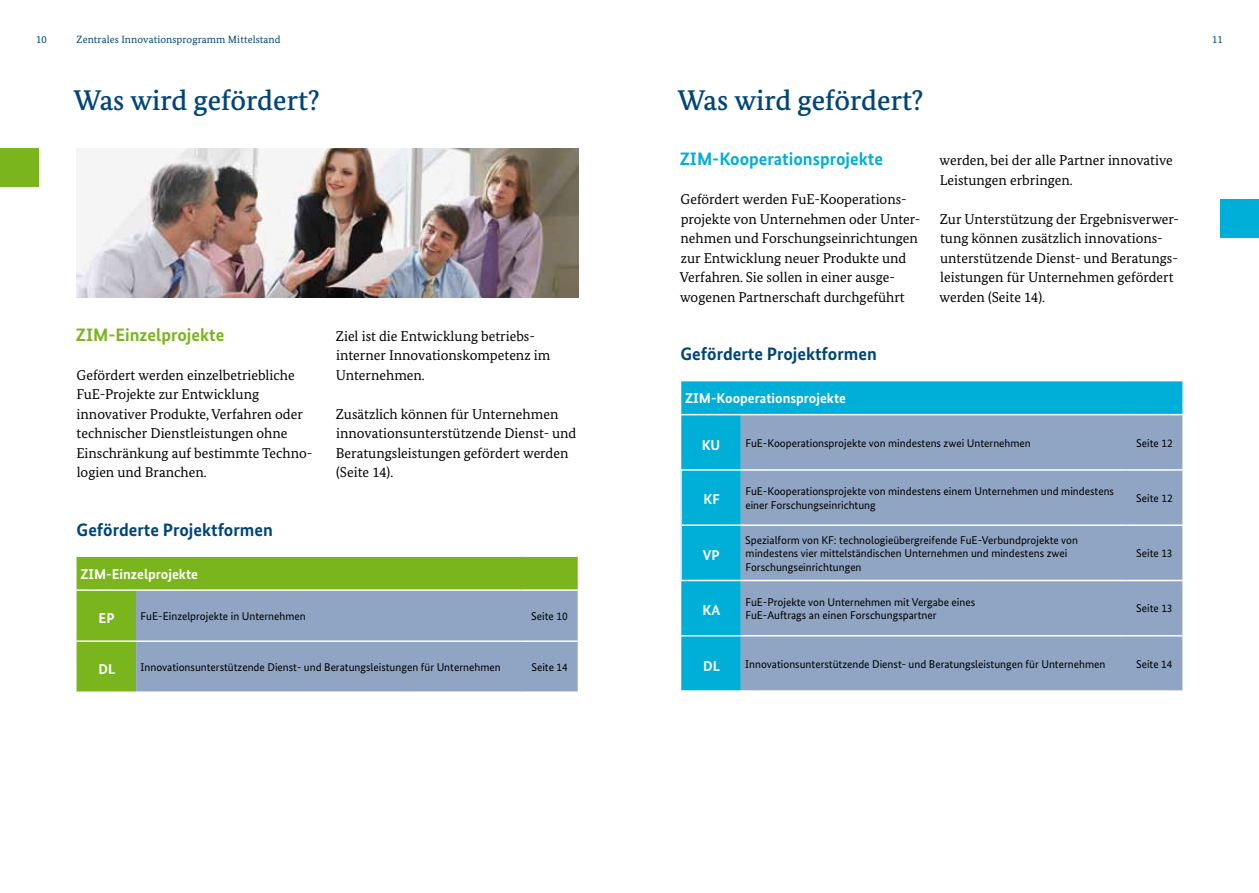
<style>
.page{position:relative;width:1259px;height:893px;background:#fff}
.page>*{position:absolute;margin:0;border:0;box-sizing:border-box;transform-origin:0 0}
.t1{font:500 28.5px "Bundes Serif";color:#004578}
.t2{font:700 18px "Bundes Sans";color:#004578}
.t3{font:700 18px "Bundes Sans";color:#00afd7}
.t4{font:700 18px "Bundes Sans";color:#7ab51d}
.t5{font:14.25px/19.5px "Bundes Serif";color:#000}
.t6{font:700 14.25px "Bundes Sans";color:#fff}
.t7{font:11.25px/13.5px "Bundes Sans";color:#000}
.t8{font:10.5px "Bundes Serif";letter-spacing:.01em;color:#004578}
</style>
<div class="page">
<div style="left:0;top:149px;width:38px;height:38px;background:#7ab51d"></div>
<div style="left:1220px;top:200px;width:39px;height:38px;background:#00afd7"></div>
<img style="left:77px;top:149px;width:501px;height:149px">
<div style="left:77px;top:557px;width:501px;height:134px;background:#7ab51d"></div>
<div style="left:136px;top:591px;width:442px;height:100px;background:#8fa5c3"></div>
<hr style="left:77px;top:589px;width:59px;height:2px;background:#fff">
<hr style="left:136px;top:589px;width:385px;height:2px;background:#fff">
<hr style="left:521px;top:589px;width:57px;height:2px;background:#fff">
<hr style="left:77px;top:640px;width:59px;height:2px;background:#fff">
<hr style="left:136px;top:640px;width:385px;height:2px;background:#fff">
<hr style="left:521px;top:640px;width:57px;height:2px;background:#fff">
<div style="left:681px;top:381px;width:501px;height:309px;background:#00afd7"></div>
<div style="left:741px;top:415px;width:441px;height:275px;background:#8fa5c3"></div>
<hr style="left:680px;top:471px;width:2px;height:54px;background:#d4dbe8">
<hr style="left:680px;top:525px;width:2px;height:55px;background:#d4dbe8">
<hr style="left:741px;top:635px;width:385px;height:1px;background:#fff">
<hr style="left:1126px;top:635px;width:56px;height:1px;background:#fff">
<hr style="left:681px;top:414px;width:60px;height:1px;background:#fff">
<hr style="left:741px;top:414px;width:385px;height:1px;background:#fff">
<hr style="left:1126px;top:414px;width:56px;height:1px;background:#fff">
<hr style="left:680px;top:469px;width:61px;height:2px;background:#fff">
<hr style="left:741px;top:469px;width:385px;height:2px;background:#fff">
<hr style="left:1126px;top:469px;width:56px;height:2px;background:#fff">
<hr style="left:682px;top:524px;width:59px;height:2px;background:#fff">
<hr style="left:680px;top:580px;width:61px;height:1px;background:#fff">
<hr style="left:681px;top:635px;width:60px;height:1px;background:#fff">
<hr style="left:741px;top:524px;width:385px;height:2px;background:#fff">
<hr style="left:1126px;top:524px;width:56px;height:2px;background:#fff">
<hr style="left:741px;top:580px;width:385px;height:1px;background:#fff">
<hr style="left:1126px;top:580px;width:56px;height:1px;background:#fff">
<p class="t8" style="left:36px;top:33px;width:12px">10</p>
<p class="t8" style="left:77px;top:33px;width:206px">Zentrales Innovationsprogramm Mittelstand</p>
<p class="t8" style="left:1212px;top:33px;width:12px">11</p>
<h1 class="t1" style="left:74px;top:83px;width:247px">Was wird gefördert?</h1>
<p class="t4" style="left:76px;top:324px;width:150px">ZIM-Einzelprojekte</p>
<p class="t5" style="left:76px;top:365px;width:238px">Gefördert werden einzelbetriebliche FuE-Projekte zur Entwicklung innovativer Produkte, Verfahren oder technischer Dienstleistungen ohne Einschränkung auf bestimmte Techno&shy;logien und Branchen.</p>
<p class="t5" style="left:336px;top:326px;width:216px">Ziel ist die Entwicklung betriebs&shy;interner Innovationskompetenz im<br>Unternehmen.</p>
<p class="t5" style="left:336px;top:404px;width:242px">Zusätzlich können für Unternehmen innovationsunterstützende Dienst- und<br>Beratungsleistungen gefördert werden (Seite 14).</p>
<p class="t2" style="left:77px;top:519px;width:198px">Geförderte Projektformen</p>
<p class="t6" style="left:80px;top:565px;width:119px">ZIM-Einzelprojekte</p>
<p class="t6" style="left:99px;top:609px;width:17px">EP</p>
<p class="t7" style="left:141px;top:609px;width:167px">FuE-Einzelprojekte in Unternehmen</p>
<p class="t7" style="left:531px;top:609px;width:38px">Seite 10</p>
<p class="t6" style="left:99px;top:660px;width:18px">DL</p>
<p class="t7" style="left:141px;top:660px;width:361px">Innovationsunterstützende Dienst- und Beratungsleistungen für Unternehmen</p>
<p class="t7" style="left:531px;top:660px;width:38px">Seite 14</p>
<h1 class="t1" style="left:678px;top:83px;width:247px">Was wird gefördert?</h1>
<p class="t3" style="left:679px;top:148px;width:205px">ZIM-Kooperationsprojekte</p>
<p class="t5" style="left:679px;top:190px;width:242px">Gefördert werden FuE-Kooperations&shy;projekte von Unternehmen oder Unter&shy;nehmen und Forschungseinrichtungen zur Entwicklung neuer Produkte und Verfahren. Sie sollen in einer ausge&shy;wogenen Partnerschaft durchgeführt</p>
<p class="t5" style="left:939px;top:151px;width:235px">werden, bei der alle Partner innovative<br>Leistungen erbringen.</p>
<p class="t5" style="left:939px;top:209px;width:241px">Zur Unterstützung der Ergebnisverwer&shy;tung können zusätzlich innovations&shy;unterstützende Dienst- und Beratungs&shy;leistungen für Unternehmen gefördert werden (Seite 14).</p>
<p class="t2" style="left:680px;top:343px;width:198px">Geförderte Projektformen</p>
<p class="t6" style="left:685px;top:390px;width:162px">ZIM-Kooperationsprojekte</p>
<p class="t6" style="left:702px;top:436px;width:20px">KU</p>
<p class="t7" style="left:745px;top:436px;width:287px">FuE-Kooperationsprojekte von mindestens zwei Unternehmen</p>
<p class="t7" style="left:1136px;top:436px;width:38px">Seite 12</p>
<p class="t6" style="left:703px;top:491px;width:18px">KF</p>
<p class="t7" style="left:745px;top:484px;width:370px">FuE-Kooperationsprojekte von mindestens einem Unternehmen und mindestens einer Forschungseinrichtung</p>
<p class="t7" style="left:1136px;top:491px;width:38px">Seite 12</p>
<p class="t6" style="left:703px;top:546px;width:18px">VP</p>
<p class="t7" style="left:745px;top:533px;width:334px">Spezialform von KF: technologieübergreifende FuE‑Verbundprojekte von mindestens vier mittelständischen Unternehmen und mindestens zwei<br>Forschungseinrichtungen</p>
<p class="t7" style="left:1136px;top:546px;width:38px">Seite 13</p>
<p class="t6" style="left:702px;top:602px;width:19px">KA</p>
<p class="t7" style="left:745px;top:595px;width:231px">FuE-Projekte von Unternehmen mit Vergabe eines<br>FuE-Auftrags an einen Forschungspartner</p>
<p class="t7" style="left:1136px;top:602px;width:38px">Seite 13</p>
<p class="t6" style="left:703px;top:657px;width:18px">DL</p>
<p class="t7" style="left:745px;top:657px;width:361px">Innovationsunterstützende Dienst- und Beratungsleistungen für Unternehmen</p>
<p class="t7" style="left:1136px;top:657px;width:38px">Seite 14</p>
</div>
